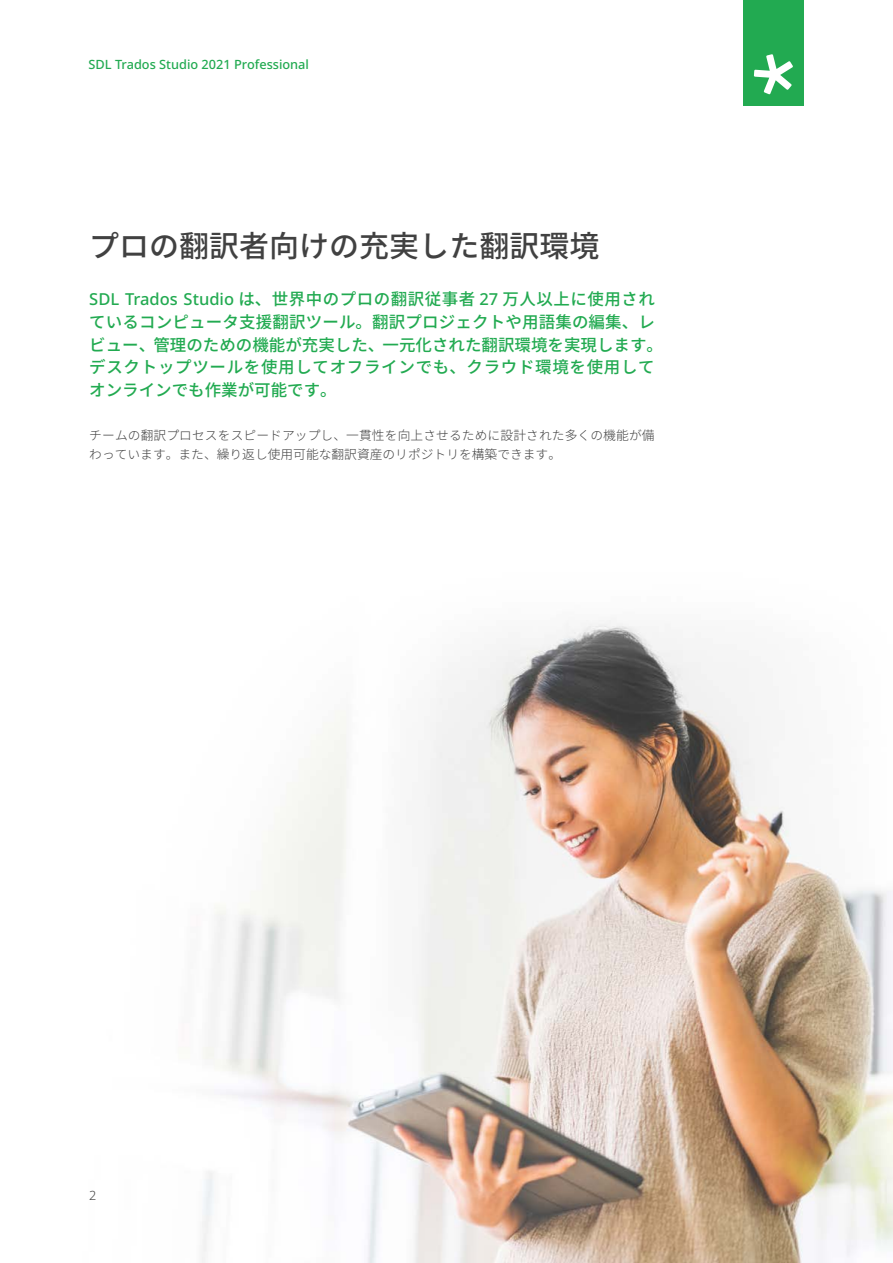
<style>
.page{position:relative;width:893px;height:1263px;background:#fff}
.page>*{position:absolute;margin:0;border:0;box-sizing:border-box;transform-origin:0 0}
.t1{font:500 30px "Noto Sans CJ Kjp";color:#414141}
.t2{font:500 16.5px/22.8px "Noto Sans CJ Kjp";letter-spacing:.01em;color:#22aa51}
.t3{font:300 12.75px/18.8px "Noto Sans CJ Kjp";letter-spacing:.01em;color:#414141}
.t4{font:500 12.75px "Noto Sans";color:#22aa51}
.t5{font:300 12.75px "Noto Sans";color:#414141}
.s1{font-family:"Noto Sans"}
</style>
<div class="page">
<img style="left:202px;top:620px;width:691px;height:643px">
<div style="left:743px;top:0;width:60px;height:105px;background:#22aa51"></div>
<svg style="left:754px;top:54px;width:39px;height:40px"></svg>
<p class="t4" style="left:89px;top:56px;width:222px">SDL Trados Studio 2021 Professional</p>
<h1 class="t1" style="left:89px;top:229px;width:512px">プロの翻訳者向けの充実した翻訳環境</h1>
<p class="t2" style="left:89px;top:288px;width:575px"><span class="s1">SDL Trados Studio</span> は、世界中のプロの翻訳従事者 <span class="s1">27</span> 万人以上に使用されているコンピュータ支援翻訳ツール。翻訳プロジェクトや用語集の編集、レビュー、管理のための機能が充実した、一元化された翻訳環境を実現します。デスクトップツールを使用してオフラインでも、クラウド環境を使用してオンラインでも作業が可能です。</p>
<p class="t3" style="left:89px;top:427px;width:567px">チームの翻訳プロセスをスピードアップし、一貫性を向上させるために設計された多くの機能が備わっています。また、繰り返し使用可能な翻訳資産のリポジトリを構築できます。</p>
<p class="t5" style="left:89px;top:1187px;width:9px">2</p>
</div>
